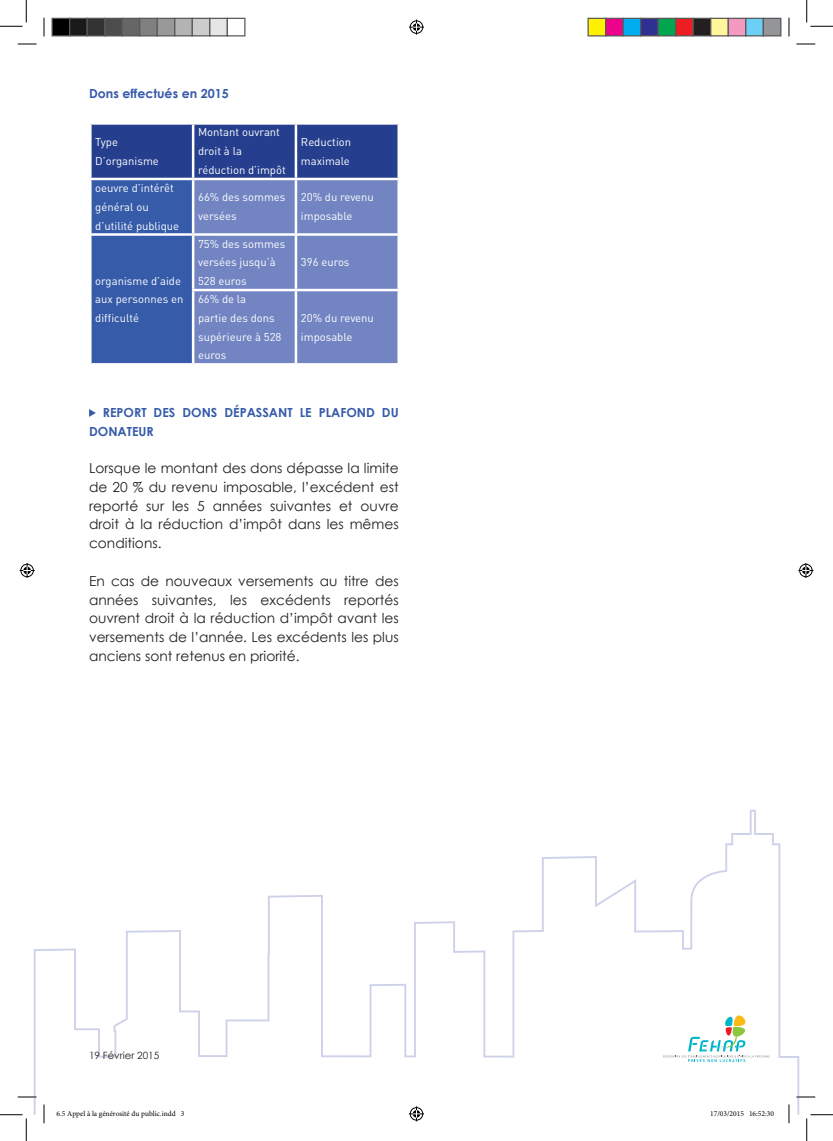
<style>
.page{position:relative;width:833px;height:1141px;background:#fff}
.page>*{position:absolute;margin:0;border:0;box-sizing:border-box;transform-origin:0 0}
.t1{font:13.75px/18.8px "Century Gothic";color:#231f20;text-align:justify}
.t2{font:700 12.5px/18.8px "Century Gothic";color:#365ba9}
.t3{font:11.25px/18.8px "DIN";color:#fff}
.t4{font:10px "Century Gothic";color:#231f20}
.t5{font:7.5px "Minion Pro";color:#000}
</style>
<div class="page">
<svg style="left:34px;top:810px;width:764px;height:304px"></svg>
<svg style="left:662px;top:1015px;width:107px;height:46px"></svg>
<svg style="left:91px;top:125px;width:306px;height:238px;background:#526bb0"></svg>
<hr style="left:192px;top:125px;width:2px;height:53px;background:#fff">
<hr style="left:294px;top:125px;width:3px;height:53px;background:#fff">
<hr style="left:89px;top:178px;width:104px;height:2px;background:#fff">
<hr style="left:193px;top:178px;width:103px;height:2px;background:#fff">
<hr style="left:192px;top:180px;width:2px;height:53px;background:#fff">
<hr style="left:296px;top:178px;width:104px;height:2px;background:#fff">
<hr style="left:294px;top:180px;width:3px;height:53px;background:#fff">
<hr style="left:89px;top:233px;width:104px;height:3px;background:#fff">
<hr style="left:193px;top:233px;width:103px;height:3px;background:#fff">
<hr style="left:192px;top:236px;width:2px;height:53px;background:#fff">
<hr style="left:296px;top:233px;width:104px;height:3px;background:#fff">
<hr style="left:294px;top:236px;width:3px;height:53px;background:#fff">
<hr style="left:192px;top:289px;width:104px;height:2px;background:#fff">
<hr style="left:192px;top:291px;width:2px;height:72px;background:#fff">
<hr style="left:296px;top:289px;width:104px;height:2px;background:#fff">
<hr style="left:294px;top:291px;width:3px;height:72px;background:#fff">
<svg style="left:89px;top:409px;width:7px;height:8px"></svg>
<svg style="left:18px;top:43px;width:18px;height:2px"></svg>
<svg style="left:796px;top:43px;width:18px;height:2px"></svg>
<svg style="left:18px;top:1096px;width:18px;height:1px"></svg>
<svg style="left:796px;top:1096px;width:18px;height:1px"></svg>
<svg style="left:43px;top:18px;width:2px;height:18px"></svg>
<svg style="left:43px;top:1104px;width:2px;height:19px"></svg>
<svg style="left:788px;top:18px;width:1px;height:18px"></svg>
<svg style="left:787px;top:1104px;width:2px;height:19px"></svg>
<svg style="left:0;top:0;width:27px;height:27px"></svg>
<svg style="left:0;top:1114px;width:27px;height:26px"></svg>
<svg style="left:806px;top:0;width:26px;height:27px"></svg>
<svg style="left:806px;top:1114px;width:26px;height:26px"></svg>
<svg style="left:409px;top:20px;width:15px;height:15px"></svg>
<svg style="left:409px;top:1106px;width:15px;height:15px"></svg>
<svg style="left:20px;top:563px;width:15px;height:15px"></svg>
<svg style="left:798px;top:563px;width:14px;height:15px"></svg>
<div style="left:52px;top:18px;width:18px;height:18px;background:#000"></div>
<div style="left:51px;top:18px;width:19px;height:18px;border:1px solid #595959"></div>
<div style="left:70px;top:18px;width:17px;height:18px;background:#1a1a1a"></div>
<div style="left:69px;top:18px;width:19px;height:18px;border:1px solid #595959"></div>
<div style="left:87px;top:18px;width:18px;height:18px;background:#333"></div>
<div style="left:86px;top:18px;width:19px;height:18px;border:1px solid #595959"></div>
<div style="left:105px;top:18px;width:17px;height:18px;background:#4d4d4d"></div>
<div style="left:104px;top:18px;width:19px;height:18px;border:1px solid #595959"></div>
<div style="left:122px;top:18px;width:18px;height:18px;background:#666"></div>
<div style="left:121px;top:18px;width:19px;height:18px;border:1px solid #595959"></div>
<div style="left:140px;top:18px;width:17px;height:18px;background:#808080"></div>
<div style="left:139px;top:18px;width:19px;height:18px;border:1px solid #595959"></div>
<div style="left:157px;top:18px;width:18px;height:18px;background:#999"></div>
<div style="left:156px;top:18px;width:19px;height:18px;border:1px solid #595959"></div>
<div style="left:175px;top:18px;width:17px;height:18px;background:#b3b3b3"></div>
<div style="left:174px;top:18px;width:19px;height:18px;border:1px solid #595959"></div>
<div style="left:192px;top:18px;width:18px;height:18px;background:#ccc"></div>
<div style="left:191px;top:18px;width:19px;height:18px;border:1px solid #595959"></div>
<div style="left:210px;top:18px;width:17px;height:18px;background:#e6e6e6"></div>
<div style="left:209px;top:18px;width:19px;height:18px;border:1px solid #595959"></div>
<div style="left:226px;top:18px;width:19px;height:18px;border:1px solid #595959"></div>
<div style="left:587px;top:18px;width:18px;height:18px;background:#fff101"></div>
<div style="left:587px;top:18px;width:19px;height:18px;border:1px solid #595959"></div>
<div style="left:605px;top:18px;width:17px;height:18px;background:#ed028c"></div>
<div style="left:604px;top:18px;width:19px;height:18px;border:1px solid #595959"></div>
<div style="left:622px;top:18px;width:18px;height:18px;background:#00aeef"></div>
<div style="left:622px;top:18px;width:19px;height:18px;border:1px solid #595959"></div>
<div style="left:640px;top:18px;width:17px;height:18px;background:#2e3092"></div>
<div style="left:639px;top:18px;width:19px;height:18px;border:1px solid #595959"></div>
<div style="left:657px;top:18px;width:18px;height:18px;background:#00a54f"></div>
<div style="left:657px;top:18px;width:19px;height:18px;border:1px solid #595959"></div>
<div style="left:675px;top:18px;width:17px;height:18px;background:#ee1d23"></div>
<div style="left:674px;top:18px;width:19px;height:18px;border:1px solid #595959"></div>
<div style="left:692px;top:18px;width:18px;height:18px;background:#231f20"></div>
<div style="left:692px;top:18px;width:19px;height:18px;border:1px solid #595959"></div>
<div style="left:710px;top:18px;width:17px;height:18px;background:#fff79a"></div>
<div style="left:709px;top:18px;width:19px;height:18px;border:1px solid #595959"></div>
<div style="left:727px;top:18px;width:18px;height:18px;background:#f499c2"></div>
<div style="left:727px;top:18px;width:19px;height:18px;border:1px solid #595959"></div>
<div style="left:745px;top:18px;width:17px;height:18px;background:#6bcff6"></div>
<div style="left:744px;top:18px;width:19px;height:18px;border:1px solid #595959"></div>
<div style="left:762px;top:18px;width:18px;height:18px;background:#939598"></div>
<div style="left:762px;top:18px;width:19px;height:18px;border:1px solid #595959"></div>
<svg style="left:56px;top:1108px;width:128px;height:6px"></svg>
<svg style="left:710px;top:1109px;width:33px;height:5px"></svg>
<svg style="left:749px;top:1110px;width:24px;height:4px"></svg>
<p class="t2" style="left:89px;top:84px;width:141px">Dons effectués en 2015</p>
<p class="t3" style="left:95px;top:132px;width:65px">Type<br>D’organisme</p>
<p class="t3" style="left:198px;top:123px;width:89px">Montant ouvrant droit à la réduction d’impôt</p>
<p class="t3" style="left:301px;top:132px;width:52px">Reduction maximale</p>
<p class="t3" style="left:95px;top:178px;width:85px">oeuvre d’intérêt général ou d’utilité publique</p>
<p class="t3" style="left:198px;top:188px;width:89px">66% des sommes versées</p>
<p class="t3" style="left:301px;top:188px;width:74px">20% du revenu imposable</p>
<p class="t3" style="left:95px;top:271px;width:89px">organisme d’aide aux personnes en difficulté</p>
<p class="t3" style="left:198px;top:234px;width:89px">75% des sommes versées jusqu’à<br>528 euros</p>
<p class="t3" style="left:198px;top:289px;width:85px">66% de la<br>partie des dons supérieure à 528 euros</p>
<p class="t3" style="left:301px;top:253px;width:50px">396 euros</p>
<p class="t3" style="left:301px;top:308px;width:74px">20% du revenu imposable</p>
<p class="t2" style="left:89px;top:402px;width:311px;text-indent:14px">REPORT DES DONS DÉPASSANT LE PLAFOND DU<br>DONATEUR</p>
<p class="t1" style="left:89px;top:458px;width:311px">Lorsque le montant des dons dépasse la limite de 20 % du revenu imposable, l’excédent est reporté sur les 5 années suivantes et ouvre droit à la réduction d’impôt dans les mêmes conditions.</p>
<p class="t1" style="left:89px;top:571px;width:311px">En cas de nouveaux versements au titre des années suivantes, les excédents reportés ouvrent droit à la réduction d’impôt avant les versements de l’année. Les excédents les plus anciens sont retenus en priorité.</p>
<p class="t4" style="left:89px;top:1048px;width:72px">19 Février 2015</p>
<p class="t5" style="left:56px;top:1108px;width:129px">6.5 Appel à la générosité du public.indd 3</p>
<p class="t5" style="left:709px;top:1108px;width:65px">17/03/2015 16:52:30</p>
</div>
